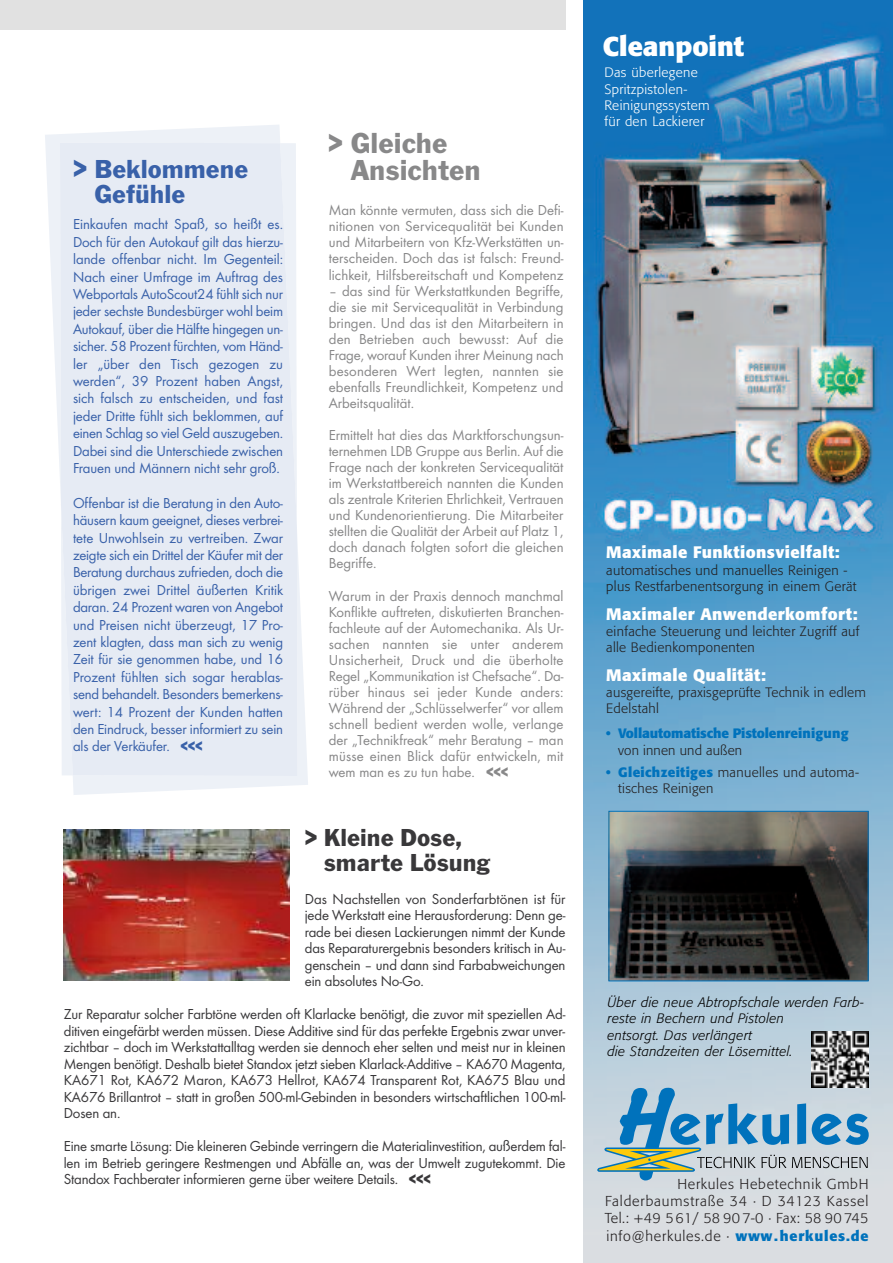
<style>
.page{position:relative;width:893px;height:1263px;background:#fff}
.page>*{position:absolute;margin:0;border:0;box-sizing:border-box;transform-origin:0 0}
.t1{font:30px/27px "Standox Franklin Gothic";color:#888889}
.t2{font:27px/24.9px "Standox Franklin Gothic";color:#3961a9}
.t3{font:700 27px "Formata";color:#fff}
.t4{font:25.5px/24.9px "Standox Franklin Gothic";color:#39383a}
.t5{font:700 16.5px "Formata";letter-spacing:.025em;color:#fff}
.t6{font:15px/16px "Standox Futura";letter-spacing:.005em;color:#888889;text-align:justify}
.t7{font:15px/17.4px "Standox Futura";letter-spacing:-.01em;color:#3961a9;text-align:justify}
.t8{font:15px/16.5px "Standox Futura";letter-spacing:-.01em;color:#39383a;text-align:justify}
.t9{font:300 14.25px/17.1px "Formata";letter-spacing:.055em;color:#231f20;text-align:justify}
.t10{font:300 13.5px/16.2px "Formata";letter-spacing:.025em;color:#231f20}
.t11{font:italic 300 13.5px/16.2px "Formata";letter-spacing:.025em;color:#000}
.t12{font:300 13.5px/16.2px "Formata";letter-spacing:.025em;color:#fff}
.t13{font:700 13.5px "Formata";letter-spacing:-.01em;color:#0072bc}
.s1{font-size:28.5px}
.s2{font-weight:700}
.s3{font-weight:700;color:#0072bc}
</style>
<div class="page">
<div style="left:0;top:0;width:566px;height:30px;background:#e1e1e1"></div>
<svg style="left:45px;top:125px;width:263px;height:670px"></svg>
<div style="left:60px;top:143px;width:238px;height:633px;background:#e6ebf4"></div>
<img style="left:64px;top:830px;width:226px;height:151px">
<img style="left:584px;top:0;width:309px;height:1263px">
<svg style="left:597px;top:1088px;width:272px;height:92px;background:#99baca"></svg>
<img style="left:812px;top:1031px;width:56px;height:57px">
<img style="left:610px;top:813px;width:256px;height:166px">
<div style="left:608px;top:811px;width:260px;height:170px;border:1px solid #0072bc"></div>
<svg style="left:606px;top:731px;width:5px;height:5px"></svg>
<svg style="left:606px;top:770px;width:5px;height:4px"></svg>
<h2 class="t2" style="left:94px;top:157px;width:155px;text-indent:-21px"><span class="s1">&gt;</span> Beklommene<br>Gefühle</h2>
<p class="t7" style="left:73px;top:215px;width:212px">Einkaufen macht Spaß, so heißt es.<br>Doch für den Autokauf gilt das hierzu&shy;lande offenbar nicht. Im Gegenteil:<br>Nach einer Umfrage im Auftrag des Webportals AutoScout24 fühlt sich nur jeder sechste Bundesbürger wohl beim Autokauf, über die Hälfte hingegen un&shy;sicher. 58 Prozent fürchten, vom Händ&shy;ler „über den Tisch gezogen zu werden“, 39 Prozent haben Angst, sich falsch zu entscheiden, und fast jeder Dritte fühlt sich beklommen, auf einen Schlag so viel Geld auszugeben.<br>Dabei sind die Unterschiede zwischen Frauen und Männern nicht sehr groß.</p>
<p class="t7" style="left:73px;top:494px;width:212px">Offenbar ist die Beratung in den Auto&shy;häusern kaum geeignet, dieses verbrei&shy;tete Unwohlsein zu vertreiben. Zwar zeigte sich ein Drittel der Käufer mit der Beratung durchaus zufrieden, doch die übrigen zwei Drittel äußerten Kritik daran. 24 Prozent waren von Angebot und Preisen nicht überzeugt, 17 Pro&shy;zent klagten, dass man sich zu wenig Zeit für sie genommen habe, und 16<br>Prozent fühlten sich sogar herablas&shy;send behandelt. Besonders bemerkens&shy;wert: 14 Prozent der Kunden hatten den Eindruck, besser informiert zu sein als der Verkäufer. <span class="s2">&lt;&lt;&lt;</span></p>
<h1 class="t1" style="left:351px;top:130px;width:131px;text-indent:-22px">&gt; Gleiche<br>Ansichten</h1>
<p class="t6" style="left:329px;top:202px;width:236px">Man könnte vermuten, dass sich die Defi&shy;nitionen von Servicequalität bei Kunden und Mitarbeitern von Kfz-Werkstätten un&shy;terscheiden. Doch das ist falsch: Freund&shy;lichkeit, Hilfsbereitschaft und Kompetenz</p>
<p class="t6" style="left:329px;top:282px;width:236px">– das sind für Werkstattkunden Begriffe, die sie mit Servicequalität in Verbindung bringen. Und das ist den Mitarbeitern in den Betrieben auch bewusst: Auf die Frage, worauf Kunden ihrer Meinung nach besonderen Wert legten, nannten sie ebenfalls Freundlichkeit, Kompetenz und Arbeitsqualität.</p>
<p class="t6" style="left:329px;top:427px;width:236px">Ermittelt hat dies das Marktforschungsun&shy;ternehmen LDB Gruppe aus Berlin. Auf die Frage nach der konkreten Servicequalität im Werkstattbereich nannten die Kunden als zentrale Kriterien Ehrlichkeit, Vertrauen und Kundenorientierung. Die Mitarbeiter stellten die Qualität der Arbeit auf Platz 1, doch danach folgten sofort die gleichen Begriffe.</p>
<p class="t6" style="left:329px;top:587px;width:236px">Warum in der Praxis dennoch manchmal Konflikte auftreten, diskutierten Branchen&shy;fachleute auf der Automechanika. Als Ur&shy;sachen nannten sie unter anderem Unsicherheit, Druck und die überholte Regel „Kommunikation ist Chefsache“. Da&shy;rüber hinaus sei jeder Kunde anders:<br>Während der „Schlüsselwerfer“ vor allem schnell bedient werden wolle, verlange der „Technikfreak“ mehr Beratung – man müsse einen Blick dafür entwickeln, mit wem man es zu tun habe. <span class="s2">&lt;&lt;&lt;</span></p>
<h3 class="t4" style="left:324px;top:825px;width:168px;text-indent:-19px">&gt; Kleine Dose, smarte Lösung</h3>
<p class="t8" style="left:305px;top:890px;width:262px">Das Nachstellen von Sonderfarbtönen ist für jede Werkstatt eine Herausforderung: Denn ge&shy;rade bei diesen Lackierungen nimmt der Kunde das Reparaturergebnis besonders kritisch in Au&shy;genschein – und dann sind Farbabweichungen ein absolutes No-Go.</p>
<p class="t8" style="left:64px;top:1006px;width:503px">Zur Reparatur solcher Farbtöne werden oft Klarlacke benötigt, die zuvor mit speziellen Ad&shy;ditiven eingefärbt werden müssen. Diese Additive sind für das perfekte Ergebnis zwar unver&shy;zichtbar – doch im Werkstattalltag werden sie dennoch eher selten und meist nur in kleinen Mengen benötigt. Deshalb bietet Standox jetzt sieben Klarlack-Additive – KA670 Magenta, KA671 Rot, KA672 Maron, KA673 Hellrot, KA674 Transparent Rot, KA675 Blau und KA676 Brillantrot – statt in großen 500-ml-Gebinden in besonders wirtschaftlichen 100-ml-Dosen an.</p>
<p class="t8" style="left:64px;top:1138px;width:503px">Eine smarte Lösung: Die kleineren Gebinde verringern die Materialinvestition, außerdem fal&shy;len im Betrieb geringere Restmengen und Abfälle an, was der Umwelt zugutekommt. Die Standox Fachberater informieren gerne über weitere Details. <span class="s2">&lt;&lt;&lt;</span></p>
<h2 class="t3" style="left:603px;top:35px;width:143px">Cleanpoint</h2>
<p class="t12" style="left:604px;top:66px;width:107px">Das überlegene<br>Spritzpistolen-<br>Reinigungssystem für den Lackierer</p>
<p class="t5" style="left:606px;top:545px;width:235px">Maximale Funktionsvielfalt:</p>
<p class="t10" style="left:606px;top:563px;width:252px">automatisches und manuelles Reinigen - plus Restfarbenentsorgung in einem Gerät</p>
<p class="t5" style="left:606px;top:607px;width:253px">Maximaler Anwenderkomfort:</p>
<p class="t10" style="left:606px;top:624px;width:255px">einfache Steuerung und leichter Zugriff auf alle Bedienkomponenten</p>
<p class="t5" style="left:606px;top:668px;width:161px">Maximale Qualität:</p>
<p class="t10" style="left:606px;top:685px;width:261px">ausgereifte, praxisgeprüfte Technik in edlem<br>Edelstahl</p>
<p class="t13" style="left:618px;top:728px;width:232px">Vollautomatische Pistolenreinigung</p>
<p class="t10" style="left:618px;top:740px;width:242px;line-height:22.2px">von innen und außen<br><span class="s3">Gleichzeitiges</span> manuelles und automa-</p>
<p class="t10" style="left:618px;top:781px;width:97px">tisches Reinigen</p>
<p class="t11" style="left:607px;top:995px;width:258px">Über die neue Abtropfschale werden Farb&shy;reste in Bechern und Pistolen<br>entsorgt. Das verlängert<br>die Standzeiten der Lösemittel.</p>
<p class="t9" style="left:605px;top:1177px;width:265px;text-indent:72px">Herkules Hebetechnik GmbH Falderbaumstraße 34 · D 34123 Kassel Tel.: +49 561/ 58 90 7-0 · Fax: 58 90 745 info@herkules.de · <span class="s3">www.herkules.de</span></p>
</div>
